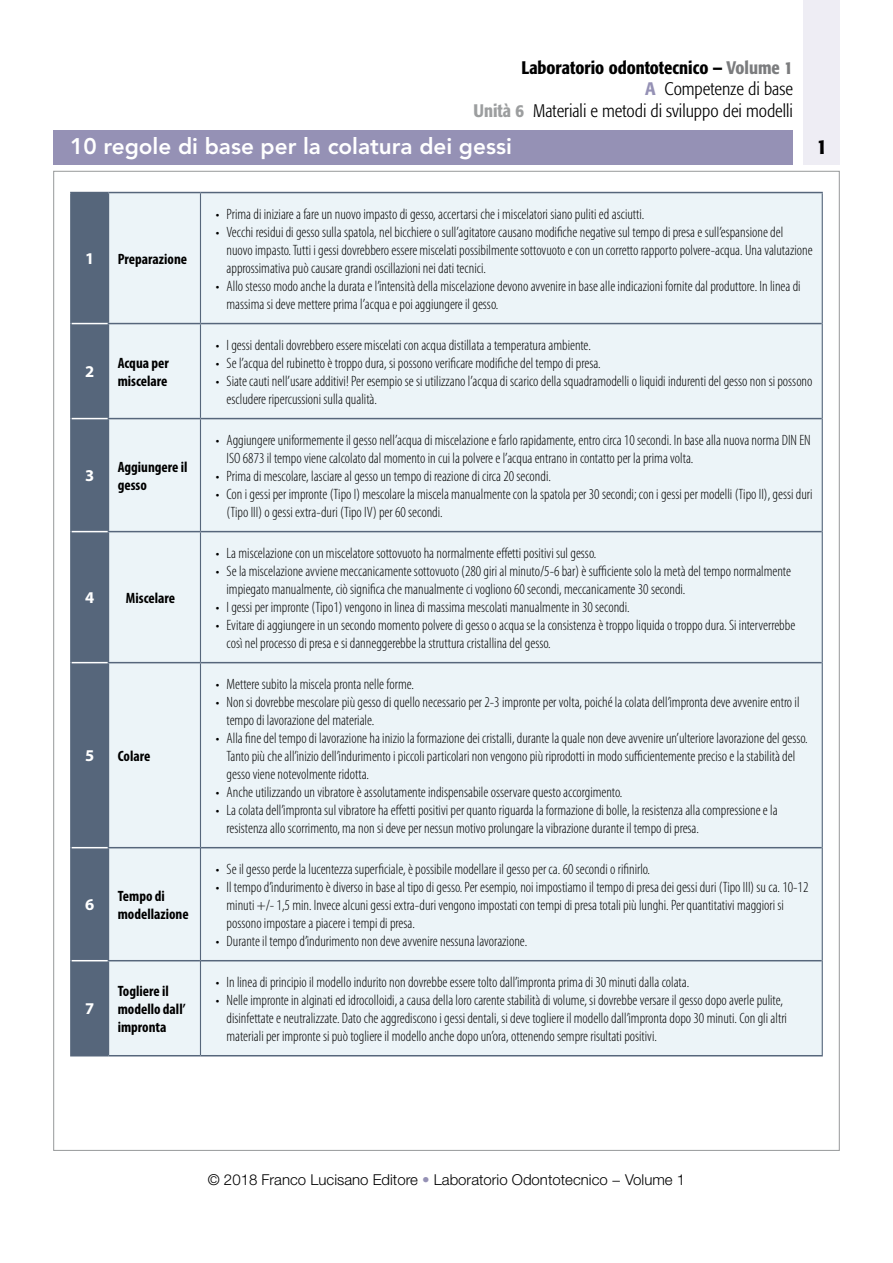
<style>
.page{position:relative;width:893px;height:1263px;background:#fff}
.page>*{position:absolute;margin:0;border:0;box-sizing:border-box;transform-origin:0 0}
.t1{font:800 22.5px "Avenir LT Std";color:#fff}
.t2{font:500 condensed 21px "Formata";color:#000}
.t3{font:300 condensed 18px/21.6px "Formata";color:#000;text-align:right}
.t4{font:700 16.5px "Myriad Pro";color:#fff}
.t5{font:300 condensed 15px/18px "Myriad Pro";color:#000}
.t6{font:700 condensed 15px/18px "Myriad Pro";color:#000}
.t7{font:300 15px "Helvetica Neue LT Std";color:#000}
.s1{font-weight:500}
.s2{font-weight:500;color:#7b7c7e}
.s3{font-weight:500;color:#9591b5}
.s4{font-weight:500;color:#9c9e9f}
.s5{color:#9591b5}
</style>
<div class="page">
<div style="left:53px;top:130px;width:740px;height:34px;background:#9591b5"></div>
<div style="left:804px;top:0;width:36px;height:164px;background:#eeedf4"></div>
<div style="left:72px;top:193px;width:36px;height:862px;background:#56667b"></div>
<div style="left:109px;top:193px;width:713px;height:862px;background:#ecf4f8"></div>
<hr style="left:108px;top:847px;width:92px;height:1px;background:#56667b">
<hr style="left:201px;top:847px;width:621px;height:1px;background:#56667b">
<hr style="left:108px;top:960px;width:92px;height:1px;background:#56667b">
<hr style="left:201px;top:960px;width:621px;height:1px;background:#56667b">
<hr style="left:108px;top:1055px;width:92px;height:1px;background:#56667b">
<hr style="left:200px;top:1055px;width:623px;height:1px;background:#56667b">
<hr style="left:200px;top:193px;width:1px;height:130px;background:#56667b">
<hr style="left:822px;top:193px;width:1px;height:131px;background:#56667b">
<hr style="left:200px;top:324px;width:1px;height:94px;background:#56667b">
<hr style="left:822px;top:324px;width:1px;height:95px;background:#56667b">
<hr style="left:200px;top:419px;width:1px;height:112px;background:#56667b">
<hr style="left:822px;top:419px;width:1px;height:113px;background:#56667b">
<hr style="left:200px;top:532px;width:1px;height:130px;background:#56667b">
<hr style="left:822px;top:532px;width:1px;height:131px;background:#56667b">
<hr style="left:200px;top:848px;width:1px;height:113px;background:#56667b">
<hr style="left:822px;top:848px;width:1px;height:113px;background:#56667b">
<hr style="left:200px;top:961px;width:1px;height:94px;background:#56667b">
<hr style="left:822px;top:961px;width:1px;height:94px;background:#56667b">
<hr style="left:108px;top:418px;width:92px;height:1px;background:#56667b">
<hr style="left:200px;top:418px;width:622px;height:1px;background:#56667b">
<hr style="left:108px;top:531px;width:92px;height:1px;background:#56667b">
<hr style="left:108px;top:662px;width:92px;height:1px;background:#56667b">
<hr style="left:200px;top:531px;width:622px;height:1px;background:#56667b">
<hr style="left:200px;top:662px;width:622px;height:1px;background:#56667b">
<hr style="left:70px;top:193px;width:2px;height:131px;background:#56667b">
<hr style="left:108px;top:193px;width:1px;height:130px;background:#56667b">
<hr style="left:70px;top:324px;width:2px;height:95px;background:#56667b">
<hr style="left:108px;top:323px;width:92px;height:1px;background:#56667b">
<hr style="left:108px;top:324px;width:1px;height:94px;background:#56667b">
<hr style="left:70px;top:419px;width:2px;height:113px;background:#56667b">
<hr style="left:108px;top:419px;width:1px;height:112px;background:#56667b">
<hr style="left:70px;top:532px;width:2px;height:131px;background:#56667b">
<hr style="left:108px;top:532px;width:1px;height:130px;background:#56667b">
<hr style="left:70px;top:663px;width:2px;height:185px;background:#56667b">
<hr style="left:108px;top:663px;width:1px;height:184px;background:#56667b">
<hr style="left:70px;top:848px;width:2px;height:113px;background:#56667b">
<hr style="left:108px;top:848px;width:1px;height:112px;background:#56667b">
<hr style="left:70px;top:961px;width:2px;height:94px;background:#56667b">
<hr style="left:108px;top:961px;width:1px;height:94px;background:#56667b">
<hr style="left:200px;top:323px;width:622px;height:1px;background:#56667b">
<hr style="left:200px;top:663px;width:1px;height:185px;background:#56667b">
<hr style="left:822px;top:663px;width:1px;height:185px;background:#56667b">
<hr style="left:72px;top:323px;width:36px;height:1px;background:#fff">
<hr style="left:72px;top:418px;width:36px;height:1px;background:#fff">
<hr style="left:72px;top:531px;width:36px;height:1px;background:#fff">
<hr style="left:72px;top:662px;width:36px;height:1px;background:#fff">
<hr style="left:72px;top:847px;width:36px;height:1px;background:#fff">
<hr style="left:72px;top:960px;width:36px;height:1px;background:#fff">
<hr style="left:70px;top:192px;width:38px;height:1px;background:#56667b">
<hr style="left:108px;top:192px;width:92px;height:1px;background:#56667b">
<hr style="left:200px;top:192px;width:623px;height:1px;background:#56667b">
<hr style="left:70px;top:1055px;width:38px;height:1px;background:#56667b">
<p class="t3" style="left:473px;top:57px;width:321px"><span class="s1">Laboratorio odontotecnico −</span> <span class="s2">Volume 1<br></span><span class="s3">A</span> Competenze di base<br><span class="s4">Unità 6</span> Materiali e metodi di sviluppo dei modelli</p>
<h1 class="t1" style="left:70px;top:133px;width:443px">10 regole di base per la colatura dei gessi</h1>
<h2 class="t2" style="left:817px;top:133px;width:12px">1</h2>
<p class="t4" style="left:85px;top:248px;width:11px">1</p>
<p class="t6" style="left:118px;top:249px;width:71px">Preparazione</p>
<p class="t4" style="left:85px;top:361px;width:11px">2</p>
<p class="t6" style="left:118px;top:353px;width:53px">Acqua per miscelare</p>
<p class="t4" style="left:85px;top:465px;width:11px">3</p>
<p class="t6" style="left:118px;top:457px;width:71px">Aggiungere il gesso</p>
<p class="t4" style="left:85px;top:587px;width:11px">4</p>
<p class="t6" style="left:126px;top:588px;width:51px">Miscelare</p>
<p class="t4" style="left:85px;top:745px;width:11px">5</p>
<p class="t6" style="left:118px;top:746px;width:34px">Colare</p>
<p class="t4" style="left:85px;top:894px;width:11px">6</p>
<p class="t6" style="left:118px;top:886px;width:72px">Tempo di modellazione</p>
<p class="t4" style="left:85px;top:998px;width:11px">7</p>
<p class="t6" style="left:118px;top:981px;width:70px">Togliere il modello dall’ impronta</p>
<p class="t5" style="left:216px;top:205px;width:430px">• Primadi iniziarea fare un nuovo impasto digesso, accertarsi che i miscelatori sianopulitiedasciutti.</p>
<p class="t5" style="left:227px;top:223px;width:588px;text-indent:-11px">• Vecchi residuidigesso sulla spatola,nelbicchiereo sull’agitatore causano modifiche negative sul tempo dipresaesull’espansionedel nuovo impasto.Tutti igessi dovrebberoessere miscelati possibilmente sottovuotoecon uncorrettorapportopolvere-acqua. Unavalutazione approssimativa può causaregrandi oscillazioni neidati tecnici.</p>
<p class="t5" style="left:227px;top:277px;width:576px;text-indent:-11px">• Allo stesso modo anchela durata e l’intensità della miscelazione devonoavvenire inbase alleindicazioni fornite dalproduttore. Inlineadi massimasi deve mettere prima l’acqua e poiaggiungereil gesso.</p>
<p class="t5" style="left:216px;top:336px;width:377px">• I gessidentalidovrebbero essere miscelati con acqua distillataa temperatura ambiente.</p>
<p class="t5" style="left:216px;top:354px;width:386px">• Sel’acquadel rubinettoè troppo dura, sipossono verificare modifiche del tempo di presa.</p>
<p class="t5" style="left:227px;top:372px;width:587px;text-indent:-11px">• Siatecauti nell’usare additivi!Per esempio se si utilizzanol’acquadi scarico della squadramodellioliquidi indurentidelgesso nonsi possono escludereripercussioni sullaqualità.</p>
<p class="t5" style="left:227px;top:431px;width:586px;text-indent:-11px">• Aggiungereuniformemente il gesso nell’acquadi miscelazione efarlo rapidamente,entrocirca 10secondi. Inbaseallanuovanorma DIN EN<br>ISO 6873 il tempo viene calcolato dal momentoin cui la polvereel’acquaentrano in contatto per la primavolta.</p>
<p class="t5" style="left:216px;top:467px;width:337px">• Primadi mescolare, lasciarealgesso untempo di reazione di circa20secondi.</p>
<p class="t5" style="left:227px;top:485px;width:587px;text-indent:-11px">• Coni gessiper impronte (Tipo I) mescolarela miscela manualmentecon laspatolaper 30secondi; conigessi per modelli (TipoII), gessiduri (Tipo III)o gessiextra-duri (TipoIV)per 60secondi.</p>
<p class="t5" style="left:216px;top:544px;width:382px">• La miscelazione con un miscelatore sottovuotoha normalmenteeffettipositivi sul gesso.</p>
<p class="t5" style="left:227px;top:562px;width:566px;text-indent:-11px">• Se la miscelazione avviene meccanicamente sottovuoto(280giri al minuto/5-6bar)è sufficientesolola metàdel tempo normalmente impiegato manualmente, ciòsignificache manualmente civogliono 60secondi, meccanicamente30secondi.</p>
<p class="t5" style="left:216px;top:598px;width:415px">• I gessi per impronte(Tipo1) vengono in linea di massima mescolati manualmente in 30secondi.</p>
<p class="t5" style="left:227px;top:616px;width:570px;text-indent:-11px">• Evitare diaggiungere in unsecondo momento polveredigesso oacqua sela consistenzaè troppoliquidaotroppo dura.Si interverrebbe così nel processo dipresa e si danneggerebbe la strutturacristallina delgesso.</p>
<p class="t5" style="left:216px;top:675px;width:200px">• Metteresubito la miscela pronta nelle forme.</p>
<p class="t5" style="left:227px;top:693px;width:574px;text-indent:-11px">• Nonsi dovrebbe mescolare piùgesso di quellonecessario per 2-3improntepervolta,poichéla colatadell’improntadeve avvenireentroil tempo di lavorazionedel materiale.</p>
<p class="t5" style="left:227px;top:729px;width:583px;text-indent:-11px">• Allafine del tempo di lavorazione ha iniziola formazionedei cristalli, durante la qualenondeveavvenireun’ulteriorelavorazionedel gesso.<br>Tantopiùcheall’inizio dell’indurimentoi piccoli particolari nonvengonopiùriprodotti in modo sufficientementeprecisoela stabilità del gessoviene notevolmente ridotta.</p>
<p class="t5" style="left:216px;top:783px;width:408px">• Anche utilizzandoun vibratoreè assolutamenteindispensabile osservare questoaccorgimento.</p>
<p class="t5" style="left:227px;top:801px;width:553px;text-indent:-11px">• La colatadell’improntasul vibratore ha effetti positiviper quanto riguarda laformazione dibolle, laresistenzaallacompressione ela resistenzaallo scorrimento, ma non si deveper nessun motivo prolungarela vibrazioneduranteil tempo dipresa.</p>
<p class="t5" style="left:216px;top:860px;width:436px">• Seilgesso perde lalucentezza superficiale,èpossibile modellare il gesso per ca.60secondi orifinirlo.</p>
<p class="t5" style="left:227px;top:878px;width:583px;text-indent:-11px">• Il tempo d’indurimento è diverso in base al tipodi gesso.Peresempio,noi impostiamo il tempo dipresadei gessi duri (Tipo III) suca.10-12 minuti +/- 1,5 min. Invece alcuni gessi extra-durivengono impostati con tempidi presatotali piùlunghi. Perquantitativi maggiori si possonoimpostare a piacere i tempi dipresa.</p>
<p class="t5" style="left:216px;top:932px;width:313px">• Durante il tempod’indurimento non deveavvenirenessunalavorazione.</p>
<p class="t5" style="left:216px;top:973px;width:475px">• In lineadiprincipioil modello indurito nondovrebbeesseretolto dall’improntaprimadi 30 minutidallacolata.</p>
<p class="t5" style="left:227px;top:991px;width:562px;text-indent:-11px">• Nelle impronte inalginati ed idrocolloidi,acausa dellaloro carente stabilitàdi volume, si dovrebbeversareilgesso dopoaverlepulite, disinfettateeneutralizzate. Dato che aggredisconoi gessi dentali, si devetogliere il modellodall’improntadopo30 minuti. Conglialtri materialiper impronte si può togliere il modelloanche dopo un’ora,ottenendosempre risultatipositivi.</p>
<p class="t7" style="left:208px;top:1170px;width:479px">© 2018 Franco Lucisano Editore <span class="s5">•</span> Laboratorio Odontotecnico − Volume 1</p>
</div>
